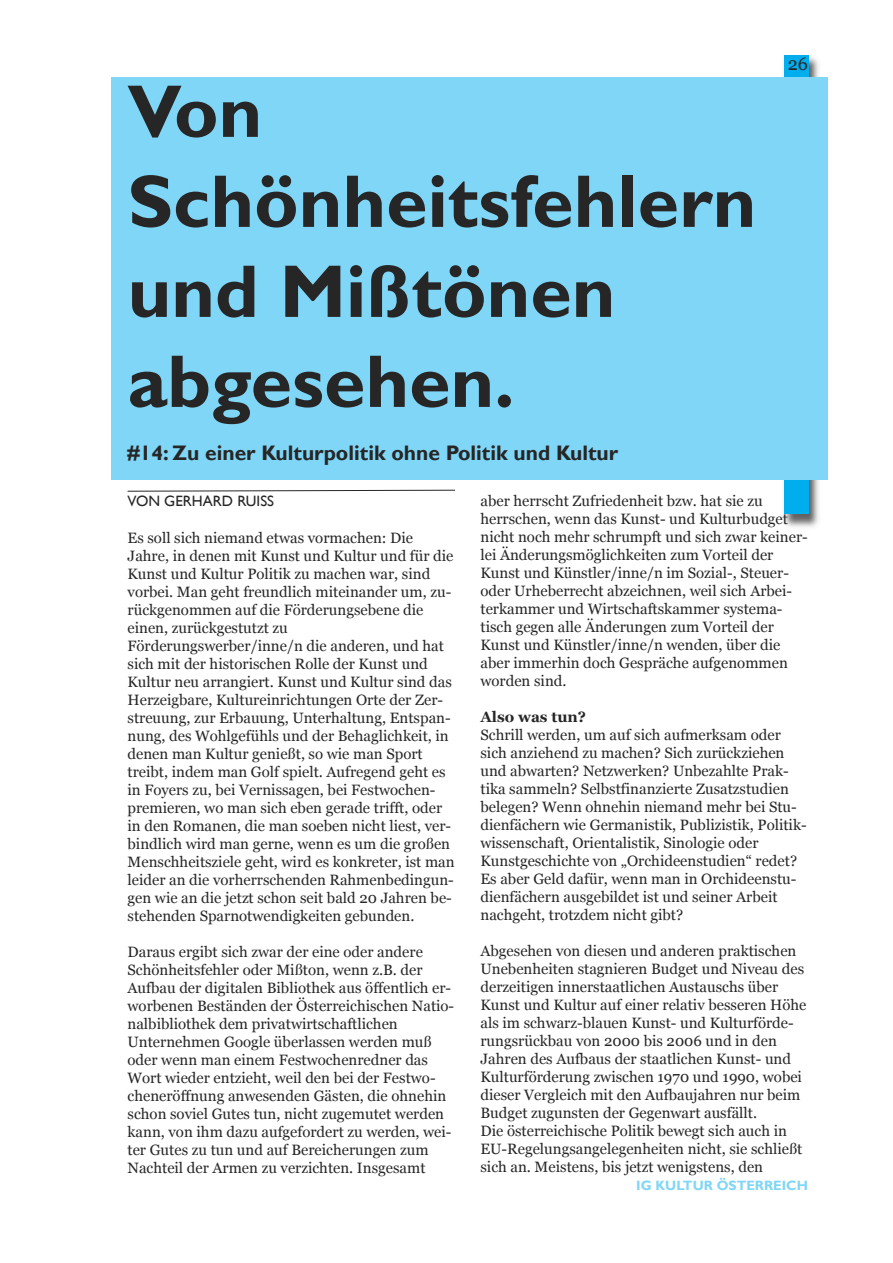
<style>
.page{position:relative;width:893px;height:1263px;background:#fff}
.page>*{position:absolute;margin:0;border:0;box-sizing:border-box;transform-origin:0 0}
.t1{font:700 75px/90px "Gill Sans";color:#272627}
.t2{font:700 21px "Gill Sans";color:#272627}
.t3{font:18px "Georgia";color:#272627}
.t4{font:15px/18px "Georgia";color:#272627}
.t5{font:15px "Gill Sans";color:#272627}
.t6{font:700 15px "Georgia";color:#272627}
.t7{font:700 13.5px "Gill Sans";color:#80d6f6}
</style>
<div class="page">
<img style="left:779px;top:57px;width:45px;height:470px">
<div style="left:784px;top:55px;width:25px;height:459px;background:#00aded"></div>
<div style="left:111px;top:78px;width:716px;height:402px;background:#80d6f6"></div>
<svg style="left:127px;top:490px;width:328px;height:1px"></svg>
<h1 class="t1" style="left:128px;top:66px;width:630px">Von<br>Schönheitsfehlern und Mißtönen abgesehen.</h1>
<h2 class="t2" style="left:128px;top:440px;width:492px">#14: Zu einer Kulturpolitik ohne Politik und Kultur</h2>
<p class="t3" style="left:788px;top:54px;width:22px">26</p>
<p class="t5" style="left:128px;top:493px;width:148px">VON GERHARD RUISS</p>
<p class="t4" style="left:128px;top:528px;width:329px">Es soll sich niemand etwas vormachen: Die Jahre, in denen mit Kunst und Kultur und für die Kunst und Kultur Politik zu machen war, sind vorbei. Man geht freundlich miteinander um, zu&shy;rückgenommen auf die Förderungsebene die einen, zurückgestutzt zu Förderungswerber/inne/n die anderen, und hat sich mit der historischen Rolle der Kunst und Kultur neu arrangiert. Kunst und Kultur sind das Herzeigbare, Kultureinrichtungen Orte der Zer&shy;streuung, zur Erbauung, Unterhaltung, Entspan&shy;nung, des Wohlgefühls und der Behaglichkeit, in denen man Kultur genießt, so wie man Sport treibt, indem man Golf spielt. Aufregend geht es in Foyers zu, bei Vernissagen, bei Festwochen&shy;premieren, wo man sich eben gerade trifft, oder in den Romanen, die man soeben nicht liest, ver&shy;bindlich wird man gerne, wenn es um die großen Menschheitsziele geht, wird es konkreter, ist man leider an die vorherrschenden Rahmenbedingun&shy;gen wie an die jetzt schon seit bald 20 Jahren be&shy;stehenden Sparnotwendigkeiten gebunden.</p>
<p class="t4" style="left:128px;top:942px;width:328px">Daraus ergibt sich zwar der eine oder andere Schönheitsfehler oder Mißton, wenn z.B. der Aufbau der digitalen Bibliothek aus öffentlich er&shy;worbenen Beständen der Österreichischen Natio&shy;nalbibliothek dem privatwirtschaftlichen Unternehmen Google überlassen werden muß oder wenn man einem Festwochenredner das Wort wieder entzieht, weil den bei der Festwo&shy;cheneröffnung anwesenden Gästen, die ohnehin schon soviel Gutes tun, nicht zugemutet werden kann, von ihm dazu aufgefordert zu werden, wei&shy;ter Gutes zu tun und auf Bereicherungen zum Nachteil der Armen zu verzichten. Insgesamt</p>
<p class="t4" style="left:480px;top:492px;width:329px">aber herrscht Zufriedenheit bzw. hat sie zu herrschen, wenn das Kunst- und Kulturbudget nicht noch mehr schrumpft und sich zwar keiner&shy;lei Änderungsmöglichkeiten zum Vorteil der Kunst und Künstler/inne/n im Sozial-, Steuer&shy;oder Urheberrecht abzeichnen, weil sich Arbei&shy;terkammer und Wirtschaftskammer systema&shy;tisch gegen alle Änderungen zum Vorteil der Kunst und Künstler/inne/n wenden, über die aber immerhin doch Gespräche aufgenommen worden sind.</p>
<p class="t6" style="left:480px;top:709px;width:107px">Also was tun?</p>
<p class="t4" style="left:480px;top:726px;width:328px">Schrill werden, um auf sich aufmerksam oder sich anziehend zu machen? Sich zurückziehen und abwarten? Netzwerken? Unbezahlte Prak&shy;tika sammeln? Selbstfinanzierte Zusatzstudien belegen? Wenn ohnehin niemand mehr bei Stu&shy;dienfächern wie Germanistik, Publizistik, Politik&shy;wissenschaft, Orientalistik, Sinologie oder Kunstgeschichte von „Orchideenstudien“ redet?<br>Es aber Geld dafür, wenn man in Orchideenstu&shy;dienfächern ausgebildet ist und seiner Arbeit nachgeht, trotzdem nicht gibt?</p>
<p class="t4" style="left:480px;top:942px;width:327px">Abgesehen von diesen und anderen praktischen Unebenheiten stagnieren Budget und Niveau des derzeitigen innerstaatlichen Austauschs über Kunst und Kultur auf einer relativ besseren Höhe als im schwarz-blauen Kunst- und Kulturförde&shy;rungsrückbau von 2000 bis 2006 und in den Jahren des Aufbaus der staatlichen Kunst- und Kulturförderung zwischen 1970 und 1990, wobei dieser Vergleich mit den Aufbaujahren nur beim Budget zugunsten der Gegenwart ausfällt.<br>Die österreichische Politik bewegt sich auch in EU-Regelungsangelegenheiten nicht, sie schließt sich an. Meistens, bis jetzt wenigstens, den</p>
<p class="t7" style="left:636px;top:1177px;width:173px">IG KULTUR ÖSTERREICH</p>
</div>
